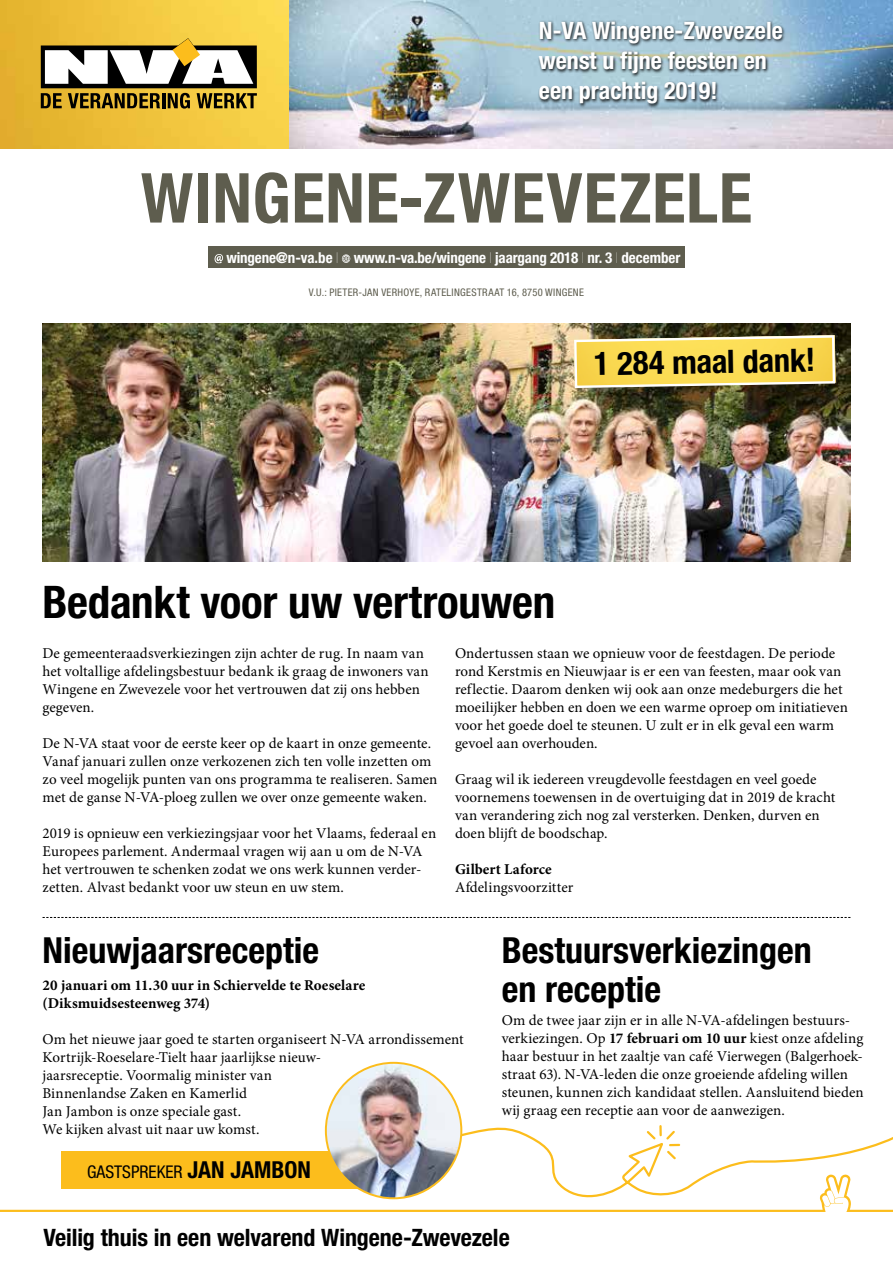
<style>
.page{position:relative;width:893px;height:1263px;background:#fff}
.page>*{position:absolute;margin:0;border:0;box-sizing:border-box;transform-origin:0 0}
.t1{font:700 condensed 69px "Helvetica Neue LT Std";letter-spacing:.01em;color:#5e5d4e}
.t2{font:700 condensed 45px "Helvetica Neue LT Std";letter-spacing:-.005em;color:#000}
.t3{font:700 condensed 36px/39px "Helvetica Neue LT Std";color:#000}
.t4{font:700 condensed 32.4px "Helvetica Neue LT Std";color:#000}
.t5{font:700 condensed 24px/30px "Helvetica Neue LT Std";color:#fff}
.t6{font:700 condensed 24px "Helvetica Neue LT Std";letter-spacing:-.005em;color:#000}
.t7{font:condensed 17.55px "Helvetica Neue LT Std";color:#000}
.t8{font:15px/18px "Minion Pro";color:#000}
.t9{font:700 15px/18px "Minion Pro";letter-spacing:.005em;color:#000}
.t10{font:700 condensed 15px "Helvetica Neue LT Std";letter-spacing:-.01em;color:#fff}
.t11{font:condensed 10.5px "Helvetica Neue LT Std";letter-spacing:.03em;color:#5e5d4e}
.s1{font-weight:200}
.s2{font-weight:700;font-size:23.4px}
.s3{font-weight:700}
</style>
<div class="page">
<img style="left:0;top:0;width:289px;height:149px">
<img style="left:289px;top:0;width:604px;height:149px">
<div style="left:537px;top:20px;width:249px;height:88px;background:#000;opacity:.9"></div>
<svg style="left:41px;top:38px;width:216px;height:71px"></svg>
<div style="left:208px;top:247px;width:477px;height:21px;background:#5e5d4e"></div>
<svg style="left:215px;top:254px;width:8px;height:9px"></svg>
<svg style="left:342px;top:254px;width:8px;height:9px"></svg>
<svg style="left:0;top:1125px;width:893px;height:87px"></svg>
<img style="left:43px;top:323px;width:807px;height:238px">
<svg style="left:573px;top:334px;width:263px;height:55px"></svg>
<svg style="left:42px;top:917px;width:808px;height:1px"></svg>
<div style="left:62px;top:1151px;width:302px;height:38px;background:#fcbd1c"></div>
<img style="left:326px;top:1063px;width:135px;height:135px;border-radius:68px">
<h3 class="t5" style="left:539px;top:15px;width:245px">N-VA Wingene-Zwevezele wenst u fijne feesten en een prachtig 2019!</h3>
<h1 class="t1" style="left:141px;top:156px;width:613px">WINGENE-ZWEVEZELE</h1>
<p class="t10" style="left:226px;top:248px;width:456px">wingene@n-va.be <span class="s1">I</span> www.n-va.be/wingene <span class="s1">I</span> jaargang 2018 <span class="s1">I</span> nr. 3 <span class="s1">I</span> december</p>
<p class="t11" style="left:309px;top:286px;width:276px">V.U.: PIETER-JAN VERHOYE, RATELINGESTRAAT 16, 8750 WINGENE</p>
<h3 class="t4" style="left:593px;top:344px;width:223px;rotate:-1deg">1 284 maal dank!</h3>
<h2 class="t2" style="left:43px;top:574px;width:514px">Bedankt voor uw vertrouwen</h2>
<p class="t8" style="left:43px;top:645px;width:388px">De gemeenteraadsverkiezingen zijn achter de rug. In naam van het voltallige afdelingsbestuur bedank ik graag de inwoners van Wingene en Zwevezele voor het vertrouwen dat zij ons hebben gegeven.</p>
<p class="t8" style="left:43px;top:735px;width:396px">De N-VA staat voor de eerste keer op de kaart in onze gemeente.<br>Vanaf januari zullen onze verkozenen zich ten volle inzetten om zo veel mogelijk punten van ons programma te realiseren. Samen met de ganse N-VA-ploeg zullen we over onze gemeente waken.</p>
<p class="t8" style="left:43px;top:825px;width:395px">2019 is opnieuw een verkiezingsjaar voor het Vlaams, federaal en Europees parlement. Andermaal vragen wij aan u om de N-VA het vertrouwen te schenken zodat we ons werk kunnen verder&shy;zetten. Alvast bedankt voor uw steun en uw stem.</p>
<p class="t8" style="left:455px;top:645px;width:394px">Ondertussen staan we opnieuw voor de feestdagen. De periode rond Kerstmis en Nieuwjaar is er een van feesten, maar ook van reflectie. Daarom denken wij ook aan onze medeburgers die het moeilijker hebben en doen we een warme oproep om initiatieven voor het goede doel te steunen. U zult er in elk geval een warm gevoel aan overhouden.</p>
<p class="t8" style="left:455px;top:771px;width:382px">Graag wil ik iedereen vreugdevolle feestdagen en veel goede voornemens toewensen in de overtuiging dat in 2019 de kracht van verandering zich nog zal versterken. Denken, durven en doen blijft de boodschap.</p>
<p class="t9" style="left:455px;top:860px;width:98px">Gilbert Laforce</p>
<p class="t8" style="left:455px;top:879px;width:120px">Afdelingsvoorzitter</p>
<h3 class="t3" style="left:43px;top:930px;width:278px">Nieuwjaarsreceptie</h3>
<p class="t9" style="left:43px;top:976px;width:324px">20 januari om 11.30 uur in Schiervelde te Roeselare (Diksmuidsesteenweg 374)</p>
<p class="t8" style="left:43px;top:1030px;width:423px">Om het nieuwe jaar goed te starten organiseert N-VA arrondissement Kortrijk-Roeselare-Tielt haar jaarlijkse nieuw-<br>jaarsreceptie. Voormalig minister van<br>Binnenlandse Zaken en Kamerlid<br>Jan Jambon is onze speciale gast.<br>We kijken alvast uit naar uw komst.</p>
<p class="t7" style="left:87px;top:1162px;width:225px">GASTSPREKER <span class="s2">JAN JAMBON</span></p>
<h3 class="t3" style="left:502px;top:930px;width:311px">Bestuursverkiezingen en receptie</h3>
<p class="t8" style="left:502px;top:1011px;width:363px">Om de twee jaar zijn er in alle N-VA-afdelingen bestuurs&shy;verkiezingen. Op <span class="s3">17 februari om 10 uur</span> kiest onze afdeling haar bestuur in het zaaltje van café Vierwegen (Balgerhoek&shy;straat 63). N-VA-leden die onze groeiende afdeling willen steunen, kunnen zich kandidaat stellen. Aansluitend bieden wij graag een receptie aan voor de aanwezigen.</p>
<h3 class="t6" style="left:43px;top:1223px;width:468px">Veilig thuis in een welvarend Wingene-Zwevezele</h3>
</div>
